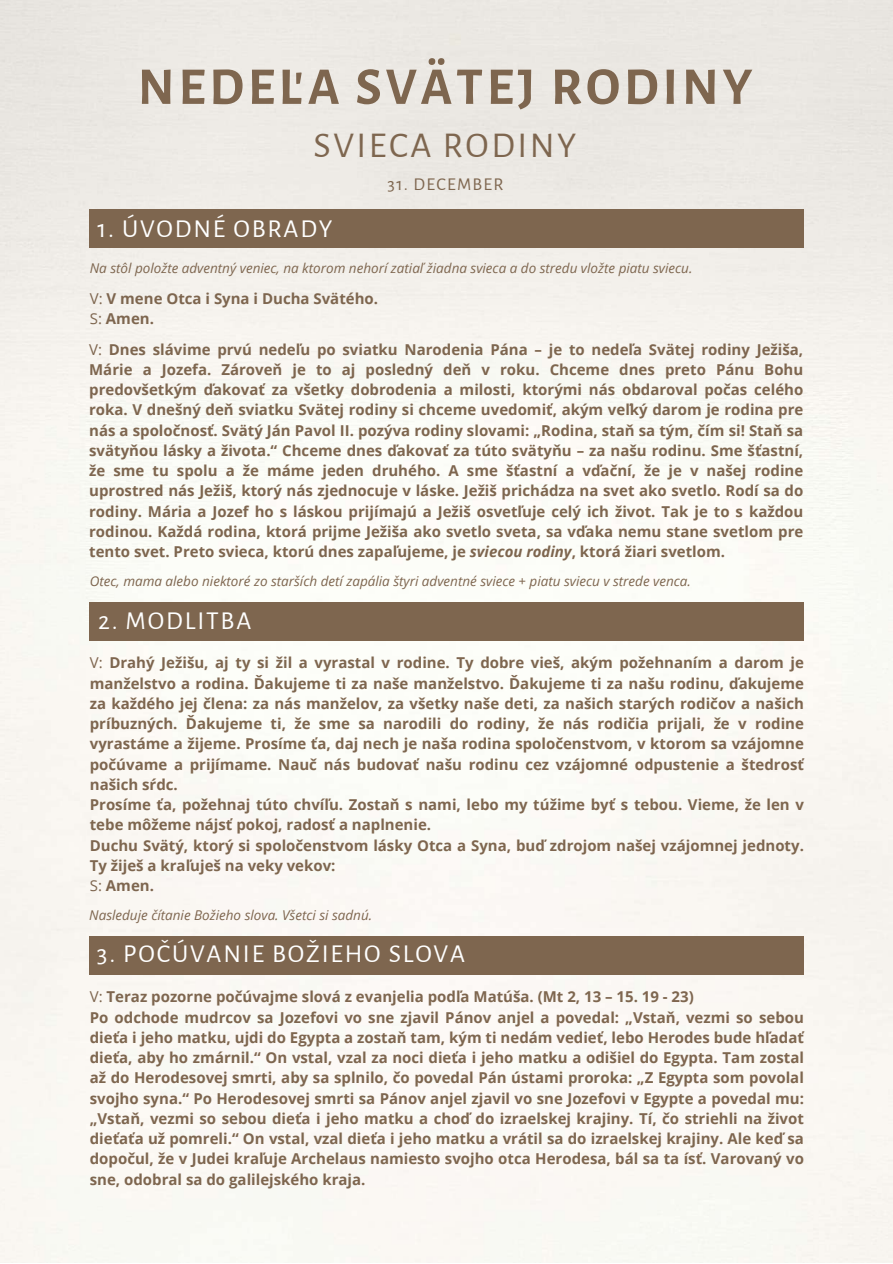
<style>
.page{position:relative;width:893px;height:1264px;background:#fff}
.page>*{position:absolute;margin:0;border:0;box-sizing:border-box;transform-origin:0 0}
.t1{font:700 53.1px "Alegreya Sans";letter-spacing:.07em;color:#7e664f}
.t2{font:36.45px "Alegreya Sans";letter-spacing:.07em;color:#7e664f}
.t3{font:25.95px "Alegreya Sans";letter-spacing:.07em;color:#fff}
.t4{font:18px "Alegreya Sans";letter-spacing:.07em;color:#7e664f}
.t5{font:700 15px/20.2px "Open Sans";color:#7e664f}
.t6{font:italic 13.5px "Open Sans";color:#7e664f}
.s1{font-weight:400}
.s2{font-style:italic}
</style>
<div class="page">
<img style="left:0;top:0;width:892px;height:1262px">
<div style="left:89px;top:209px;width:714px;height:38px;background:#7e664f"></div>
<div style="left:90px;top:602px;width:713px;height:38px;background:#7e664f"></div>
<div style="left:89px;top:936px;width:714px;height:38px;background:#7e664f"></div>
<h1 class="t1" style="left:138px;top:61px;width:616px">NEDEĽA SVÄTEJ RODINY</h1>
<h2 class="t2" style="left:313px;top:128px;width:264px">SVIECA RODINY</h2>
<p class="t4" style="left:387px;top:175px;width:117px">31. DECEMBER</p>
<h3 class="t3" style="left:97px;top:216px;width:236px">1. ÚVODNÉ OBRADY</h3>
<p class="t6" style="left:90px;top:258px;width:604px">Na stôl položte adventný veniec, na ktorom nehorí zatiaľ žiadna svieca a do stredu vložte piatu sviecu.</p>
<p class="t5" style="left:90px;top:288px;width:290px"><span class="s1">V:</span> V mene Otca i Syna i Ducha Svätého.<br><span class="s1">S:</span> Amen.</p>
<p class="t5" style="left:89px;top:339px;width:715px;text-align:justify"><span class="s1">V:</span> Dnes slávime prvú nedeľu po sviatku Narodenia Pána – je to nedeľa Svätej rodiny Ježiša, Márie a Jozefa. Zároveň je to aj posledný deň v roku. Chceme dnes preto Pánu Bohu predovšetkým ďakovať za všetky dobrodenia a milosti, ktorými nás obdaroval počas celého roka. V dnešný deň sviatku Svätej rodiny si chceme uvedomiť, akým veľký darom je rodina pre nás a spoločnosť. Svätý Ján Pavol II. pozýva rodiny slovami: „Rodina, staň sa tým, čím si! Staň sa svätyňou lásky a života.“ Chceme dnes ďakovať za túto svätyňu – za našu rodinu. Sme šťastní, že sme tu spolu a že máme jeden druhého. A sme šťastní a vďační, že je v našej rodine uprostred nás Ježiš, ktorý nás zjednocuje v láske. Ježiš prichádza na svet ako svetlo. Rodí sa do rodiny. Mária a Jozef ho s láskou prijímajú a Ježiš osvetľuje celý ich život. Tak je to s každou rodinou. Každá rodina, ktorá prijme Ježiša ako svetlo sveta, sa vďaka nemu stane svetlom pre tento svet. Preto svieca, ktorú dnes zapaľujeme, je <span class="s2">sviecou rodiny</span>, ktorá žiari svetlom.</p>
<p class="t6" style="left:90px;top:571px;width:602px">Otec, mama alebo niektoré zo starších detí zapália štyri adventné sviece + piatu sviecu v strede venca.</p>
<h3 class="t3" style="left:98px;top:608px;width:155px">2. MODLITBA</h3>
<p class="t5" style="left:90px;top:652px;width:715px"><span class="s1">V:</span> Drahý Ježišu, aj ty si žil a vyrastal v rodine. Ty dobre vieš, akým požehnaním a darom je manželstvo a rodina. Ďakujeme ti za naše manželstvo. Ďakujeme ti za našu rodinu, ďakujeme za každého jej člena: za nás manželov, za všetky naše deti, za našich starých rodičov a našich príbuzných. Ďakujeme ti, že sme sa narodili do rodiny, že nás rodičia prijali, že v rodine vyrastáme a žijeme. Prosíme ťa, daj nech je naša rodina spoločenstvom, v ktorom sa vzájomne počúvame a prijímame. Nauč nás budovať našu rodinu cez vzájomné odpustenie a štedrosť našich sŕdc.<br>Prosíme ťa, požehnaj túto chvíľu. Zostaň s nami, lebo my túžime byť s tebou. Vieme, že len v tebe môžeme nájsť pokoj, radosť a naplnenie.<br>Duchu Svätý, ktorý si spoločenstvom lásky Otca a Syna, buď zdrojom našej vzájomnej jednoty.<br>Ty žiješ a kraľuješ na veky vekov:<br><span class="s1">S:</span> Amen.</p>
<p class="t6" style="left:89px;top:905px;width:284px">Nasleduje čítanie Božieho slova. Všetci si sadnú.</p>
<h3 class="t3" style="left:97px;top:941px;width:369px">3. POČÚVANIE BOŽIEHO SLOVA</h3>
<p class="t5" style="left:90px;top:986px;width:715px"><span class="s1">V:</span> Teraz pozorne počúvajme slová z evanjelia podľa Matúša. (Mt 2, 13 – 15. 19 - 23)<br>Po odchode mudrcov sa Jozefovi vo sne zjavil Pánov anjel a povedal: „Vstaň, vezmi so sebou dieťa i jeho matku, ujdi do Egypta a zostaň tam, kým ti nedám vedieť, lebo Herodes bude hľadať dieťa, aby ho zmárnil.“ On vstal, vzal za noci dieťa i jeho matku a odišiel do Egypta. Tam zostal až do Herodesovej smrti, aby sa splnilo, čo povedal Pán ústami proroka: „Z Egypta som povolal svojho syna.“ Po Herodesovej smrti sa Pánov anjel zjavil vo sne Jozefovi v Egypte a povedal mu: „Vstaň, vezmi so sebou dieťa i jeho matku a choď do izraelskej krajiny. Tí, čo striehli na život dieťaťa už pomreli.“ On vstal, vzal dieťa i jeho matku a vrátil sa do izraelskej krajiny. Ale keď sa dopočul, že v Judei kraľuje Archelaus namiesto svojho otca Herodesa, bál sa ta ísť. Varovaný vo sne, odobral sa do galilejského kraja.</p>
</div>
